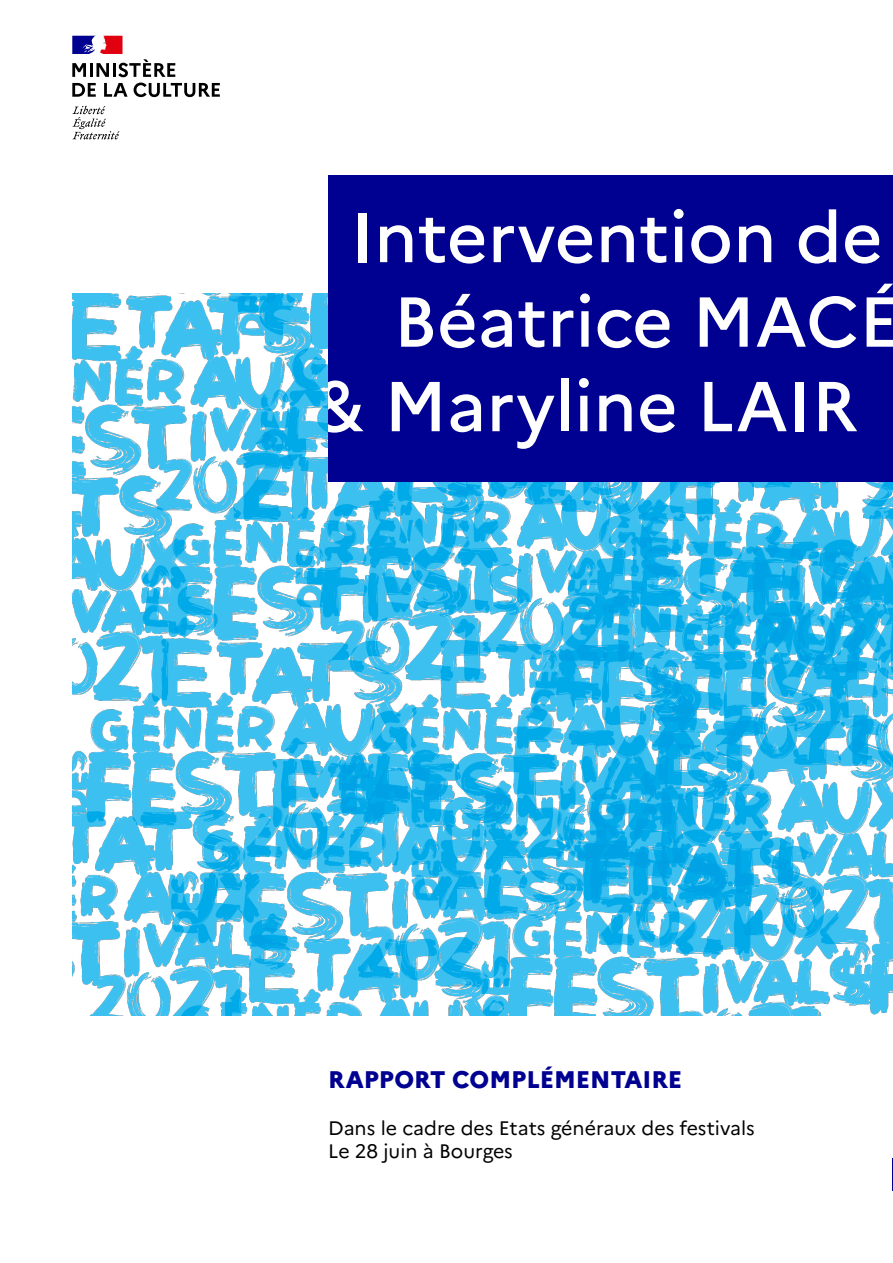
<style>
.page{position:relative;width:893px;height:1263px;background:#fff}
.page>*{position:absolute;margin:0;border:0;box-sizing:border-box;transform-origin:0 0}
.t1{font:500 70.5px "Marianne";color:#fff}
.t2{font:800 24px "Marianne";color:#000091}
.t3{font:19.5px/23.4px "Marianne";color:#020203}
</style>
<div class="page">
<img style="left:72px;top:294px;width:821px;height:722px">
<div style="left:328px;top:175px;width:565px;height:306px;background:#000091"></div>
<svg style="left:72px;top:83px;width:24px;height:14px"></svg>
<svg style="left:104px;top:83px;width:24px;height:14px"></svg>
<svg style="left:134px;top:83px;width:86px;height:14px"></svg>
<svg style="left:72px;top:106px;width:47px;height:33px"></svg>
<svg style="left:72px;top:36px;width:103px;height:41px"></svg>
<hr style="left:113px;top:63px;width:3px;height:14px;background:#000">
<h1 class="t1" style="left:351px;top:194px;width:533px">Intervention de</h1>
<h1 class="t1" style="left:394px;top:279px;width:507px">Béatrice MACÉ</h1>
<h1 class="t1" style="left:313px;top:363px;width:546px">&amp; Maryline LAIR</h1>
<p class="t2" style="left:328px;top:1064px;width:355px">RAPPORT COMPLÉMENTAIRE</p>
<p class="t3" style="left:328px;top:1116px;width:428px">Dans le cadre des Etats généraux des festivals<br>Le 28 juin à Bourges</p>
</div>
